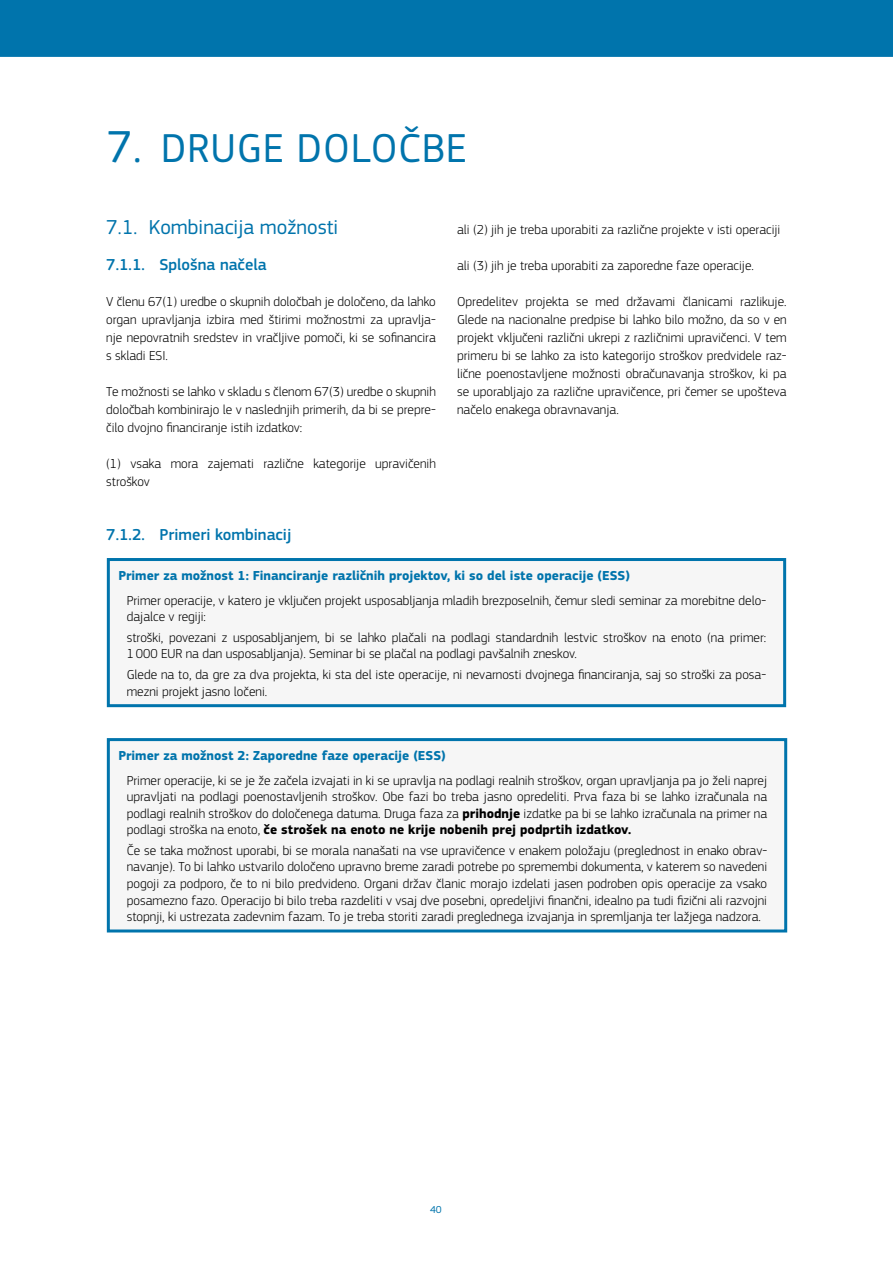
<style>
.page{position:relative;width:893px;height:1263px;background:#fff}
.page>*{position:absolute;margin:0;border:0;box-sizing:border-box;transform-origin:0 0}
.t1{font:42px "EC Square Sans Pro";letter-spacing:.02em;color:#0074ac}
.t2{font:21px "EC Square Sans Pro";color:#0074ac}
.t3{font:500 16.5px "EC Square Sans Pro";color:#0074ac}
.Box_Body{font:300 13.5px/16.5px "EC Square Sans Pro";color:#000}
.Body{font:300 13.5px/18px "EC Square Sans Pro";color:#000;text-align:justify}
.Box_Title_Blue{font:700 13.5px "EC Square Sans Pro";color:#0074ac}
.t4{font:10.5px "EC Square Sans Pro";color:#0074ac}
.s1{font-size:46.5px}
.s2{font-weight:700}
</style>
<div class="page">
<div style="left:0;top:0;width:893px;height:57px;background:#0074ac"></div>
<div style="left:108px;top:559px;width:677px;height:147px;background:#f6f6f6"></div>
<div style="left:107px;top:558px;width:679px;height:149px;border:3px solid #0074ac"></div>
<div style="left:108px;top:740px;width:678px;height:191px;background:#f6f6f6"></div>
<div style="left:107px;top:738px;width:680px;height:194px;border:3px solid #0074ac"></div>
<p class="t1" style="left:107px;top:124px;width:362px"><span class="s1">7.</span> DRUGE DOLOČBE</p>
<p class="t2" style="left:106px;top:215px;width:233px">7.1. Kombinacija možnosti</p>
<p class="t3" style="left:106px;top:255px;width:162px">7.1.1. Splošna načela</p>
<p class="Body" style="left:106px;top:292px;width:331px">V členu 67(1) uredbe o skupnih določbah je določeno, da lahko organ upravljanja izbira med štirimi možnostmi za upravlja&shy;nje nepovratnih sredstev in vračljive pomoči, ki se sofinancira s skladi ESI.</p>
<p class="Body" style="left:106px;top:382px;width:331px">Te možnosti se lahko v skladu s členom 67(3) uredbe o skupnih določbah kombinirajo le v naslednjih primerih, da bi se prepre&shy;čilo dvojno financiranje istih izdatkov:</p>
<p class="Body" style="left:106px;top:454px;width:331px">(1) vsaka mora zajemati različne kategorije upravičenih stroškov</p>
<p class="Body" style="left:457px;top:220px;width:325px">ali (2) jih je treba uporabiti za različne projekte v isti operaciji</p>
<p class="Body" style="left:457px;top:256px;width:298px">ali (3) jih je treba uporabiti za zaporedne faze operacije.</p>
<p class="Body" style="left:457px;top:292px;width:331px">Opredelitev projekta se med državami članicami razlikuje.<br>Glede na nacionalne predpise bi lahko bilo možno, da so v en projekt vključeni različni ukrepi z različnimi upravičenci. V tem primeru bi se lahko za isto kategorijo stroškov predvidele raz&shy;lične poenostavljene možnosti obračunavanja stroškov, ki pa se uporabljajo za različne upravičence, pri čemer se upošteva načelo enakega obravnavanja.</p>
<p class="t3" style="left:106px;top:525px;width:187px">7.1.2. Primeri kombinacij</p>
<p class="Box_Title_Blue" style="left:118px;top:567px;width:513px">Primer za možnost 1: Financiranje različnih projektov, ki so del iste operacije (ESS)</p>
<p class="Box_Body" style="left:127px;top:592px;width:641px">Primer operacije, v katero je vključen projekt usposabljanja mladih brezposelnih, čemur sledi seminar za morebitne delo&shy;dajalce v regiji:</p>
<p class="Box_Body" style="left:127px;top:629px;width:641px">stroški, povezani z usposabljanjem, bi se lahko plačali na podlagi standardnih lestvic stroškov na enoto (na primer:<br>1000 EUR na dan usposabljanja). Seminar bi se plačal na podlagi pavšalnih zneskov.</p>
<p class="Box_Body" style="left:127px;top:666px;width:641px">Glede na to, da gre za dva projekta, ki sta del iste operacije, ni nevarnosti dvojnega financiranja, saj so stroški za posa&shy;mezni projekt jasno ločeni.</p>
<p class="Box_Title_Blue" style="left:118px;top:747px;width:329px">Primer za možnost 2: Zaporedne faze operacije (ESS)</p>
<p class="Box_Body" style="left:127px;top:772px;width:642px;text-align:justify">Primer operacije, ki se je že začela izvajati in ki se upravlja na podlagi realnih stroškov, organ upravljanja pa jo želi naprej upravljati na podlagi poenostavljenih stroškov. Obe fazi bo treba jasno opredeliti. Prva faza bi se lahko izračunala na podlagi realnih stroškov do določenega datuma. Druga faza za <span class="s2">prihodnje</span> izdatke pa bi se lahko izračunala na primer na podlagi stroška na enoto, <span class="s2">če strošek na enoto ne krije nobenih prej podprtih izdatkov.</span></p>
<p class="Box_Body" style="left:127px;top:842px;width:642px;text-align:justify">Če se taka možnost uporabi, bi se morala nanašati na vse upravičence v enakem položaju (preglednost in enako obrav&shy;navanje). To bi lahko ustvarilo določeno upravno breme zaradi potrebe po spremembi dokumenta, v katerem so navedeni pogoji za podporo, če to ni bilo predvideno. Organi držav članic morajo izdelati jasen podroben opis operacije za vsako posamezno fazo. Operacijo bi bilo treba razdeliti v vsaj dve posebni, opredeljivi finančni, idealno pa tudi fizični ali razvojni stopnji, ki ustrezata zadevnim fazam. To je treba storiti zaradi preglednega izvajanja in spremljanja ter lažjega nadzora.</p>
<p class="t4" style="left:430px;top:1203px;width:13px">40</p>
</div>
